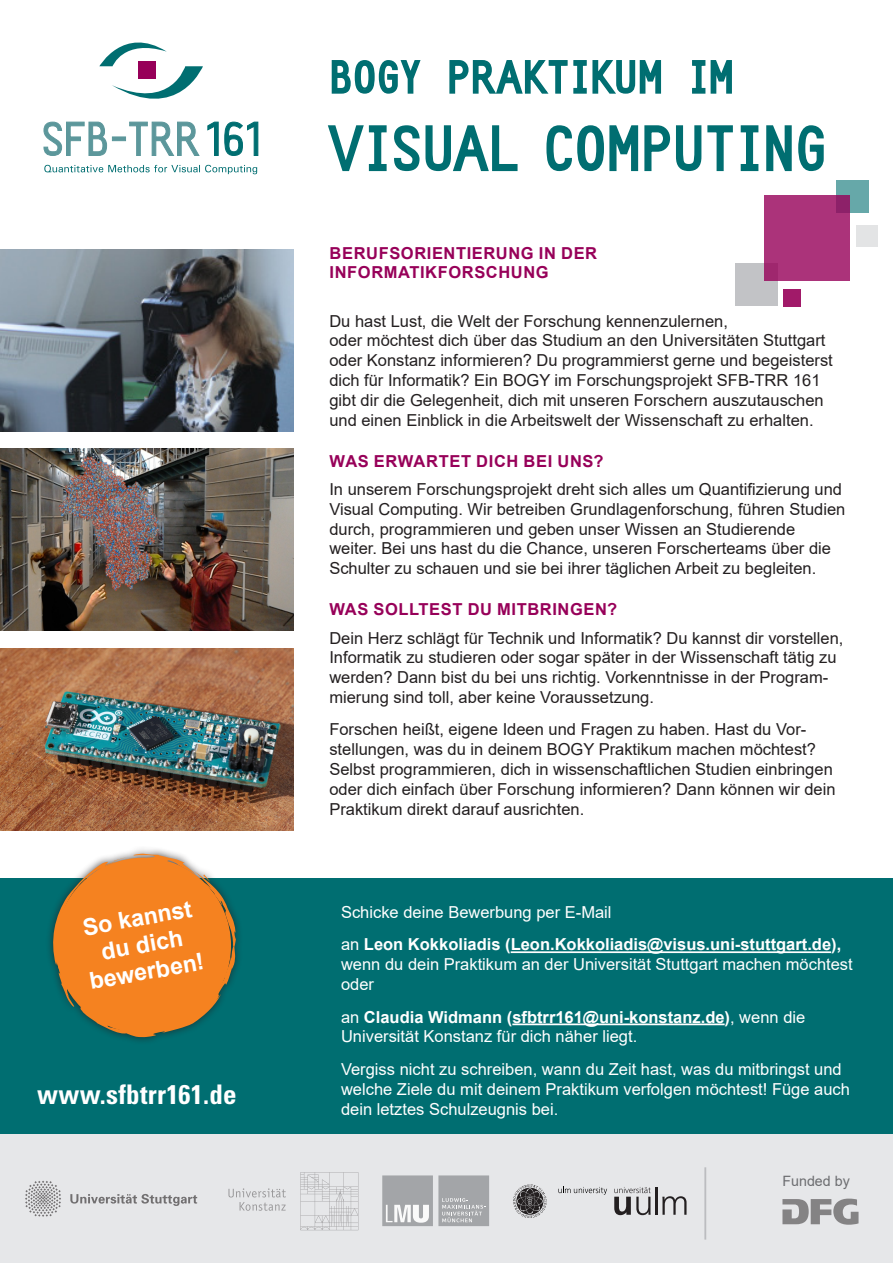
<style>
.page{position:relative;width:893px;height:1263px;background:#fff}
.page>*{position:absolute;margin:0;border:0;box-sizing:border-box;transform-origin:0 0}
.t1{font:64.5px "Crystal";letter-spacing:-.02em;color:#006e71}
.t2{font:46.5px "Crystal";letter-spacing:-.005em;color:#006e71}
.Absatzformat_1{font:700 condensed 27px "Univers";letter-spacing:.01em;color:#fff}
.schlagworte{font:700 23.25px/27px "Arial";color:#fff;text-align:center}
.fliesstext{font:16.5px/19.8px "Arial";color:#231f20}
.fliesstext-2{font:16.5px/19.8px "Arial";color:#fff}
.t3{font:700 16.5px/19.8px "Arial";letter-spacing:.035em;color:#970059}
.fliesstext-3{font:14.25px "Arial";color:#6c6d70}
.s1{font-weight:700}
</style>
<div class="page">
<div style="left:0;top:1120px;width:893px;height:143px;background:#e6e7e9"></div>
<div style="left:0;top:878px;width:893px;height:255px;background:#006e71"></div>
<div style="left:45px;top:846px;width:199px;height:199px;background:#231f20;opacity:.75"></div>
<svg style="left:52px;top:854px;width:184px;height:183px"></svg>
<svg style="left:331px;top:60px;width:90px;height:34px"></svg>
<svg style="left:449px;top:60px;width:213px;height:34px"></svg>
<svg style="left:692px;top:60px;width:40px;height:34px"></svg>
<svg style="left:327px;top:125px;width:191px;height:47px"></svg>
<svg style="left:546px;top:125px;width:187px;height:47px"></svg>
<svg style="left:740px;top:125px;width:84px;height:47px"></svg>
<div style="left:836px;top:180px;width:33px;height:33px;background:#66a8a9"></div>
<div style="left:736px;top:264px;width:42px;height:42px;background:#bcbdc0"></div>
<div style="left:783px;top:289px;width:17px;height:17px;background:#a11a69"></div>
<div style="left:764px;top:196px;width:85px;height:85px;background:#ab337a"></div>
<div style="left:856px;top:226px;width:22px;height:21px;background:#e3e4e5"></div>
<svg style="left:382px;top:1175px;width:107px;height:51px;background:#b1b3b5"></svg>
<svg style="left:228px;top:1188px;width:58px;height:23px"></svg>
<svg style="left:300px;top:1172px;width:58px;height:58px"></svg>
<svg style="left:25px;top:1180px;width:36px;height:37px"></svg>
<svg style="left:70px;top:1194px;width:127px;height:12px"></svg>
<svg style="left:782px;top:1198px;width:76px;height:27px"></svg>
<hr style="left:704px;top:1167px;width:2px;height:72px;background:#bcbdc0">
<svg style="left:44px;top:165px;width:213px;height:9px"></svg>
<svg style="left:43px;top:42px;width:216px;height:114px"></svg>
<hr style="left:511px;top:951px;width:320px;height:2px;background:#fff">
<hr style="left:512px;top:1023px;width:213px;height:2px;background:#fff">
<img style="left:0;top:250px;width:293px;height:182px">
<img style="left:0;top:448px;width:293px;height:182px">
<img style="left:0;top:649px;width:293px;height:182px">
<svg style="left:513px;top:1184px;width:34px;height:34px"></svg>
<svg style="left:614px;top:1187px;width:37px;height:28px"></svg>
<hr style="left:655px;top:1187px;width:3px;height:28px;background:#231f20">
<svg style="left:662px;top:1196px;width:24px;height:19px"></svg>
<svg style="left:558px;top:1187px;width:49px;height:8px"></svg>
<p class="t2" style="left:329px;top:53px;width:405px">BOGY PRAKTIKUM IM</p>
<p class="t1" style="left:329px;top:116px;width:500px">VISUAL COMPUTING</p>
<p class="t3" style="left:330px;top:243px;width:269px">BERUFSORIENTIERUNG IN DER<br>INFORMATIKFORSCHUNG</p>
<p class="fliesstext" style="left:329px;top:311px;width:505px">Du hast Lust, die Welt der Forschung kennenzulernen,<br>oder möchtest dich über das Studium an den Universitäten Stuttgart oder Konstanz informieren? Du programmierst gerne und begeisterst dich für Informatik? Ein BOGY im Forschungsprojekt SFB-TRR 161 gibt dir die Gelegenheit, dich mit unseren Forschern auszutauschen und einen Einblick in die Arbeitswelt der Wissenschaft zu erhalten.</p>
<p class="t3" style="left:330px;top:451px;width:276px">WAS ERWARTET DICH BEI UNS?</p>
<p class="fliesstext" style="left:329px;top:479px;width:517px">In unserem Forschungsprojekt dreht sich alles um Quantifizierung und Visual Computing. Wir betreiben Grundlagenforschung, führen Studien durch, programmieren und geben unser Wissen an Studierende weiter. Bei uns hast du die Chance, unseren Forscherteams über die Schulter zu schauen und sie bei ihrer täglichen Arbeit zu begleiten.</p>
<p class="t3" style="left:330px;top:600px;width:289px">WAS SOLLTEST DU MITBRINGEN?</p>
<p class="fliesstext" style="left:329px;top:628px;width:516px">Dein Herz schlägt für Technik und Informatik? Du kannst dir vorstellen, Informatik zu studieren oder sogar später in der Wissenschaft tätig zu werden? Dann bist du bei uns richtig. Vorkenntnisse in der Program&shy;mierung sind toll, aber keine Voraussetzung.</p>
<p class="fliesstext" style="left:329px;top:720px;width:508px">Forschen heißt, eigene Ideen und Fragen zu haben. Hast du Vor&shy;stellungen, was du in deinem BOGY Praktikum machen möchtest?<br>Selbst programmieren, dich in wissenschaftlichen Studien einbringen oder dich einfach über Forschung informieren? Dann können wir dein Praktikum direkt darauf ausrichten.</p>
<p class="schlagworte" style="left:78px;top:915px;width:117px;rotate:-10deg">So kannst du dich bewerben!</p>
<p class="fliesstext-2" style="left:341px;top:902px;width:272px">Schicke deine Bewerbung per E-Mail</p>
<p class="fliesstext-2" style="left:341px;top:935px;width:513px">an <span class="s1">Leon Kokkoliadis (Leon.Kokkoliadis@visus.uni-stuttgart.de), </span>wenn du dein Praktikum an der Universität Stuttgart machen möchtest oder</p>
<p class="fliesstext-2" style="left:341px;top:1007px;width:466px">an <span class="s1">Claudia Widmann (sfbtrr161@uni-konstanz.de)</span>, wenn die<br>Universität Konstanz für dich näher liegt.</p>
<p class="fliesstext-2" style="left:341px;top:1059px;width:510px">Vergiss nicht zu schreiben, wann du Zeit hast, was du mitbringst und welche Ziele du mit deinem Praktikum verfolgen möchtest! Füge auch dein letztes Schulzeugnis bei.</p>
<p class="Absatzformat_1" style="left:37px;top:1078px;width:201px">www.sfbtrr161.de</p>
<p class="fliesstext-3" style="left:782px;top:1171px;width:69px">Funded by</p>
</div>
